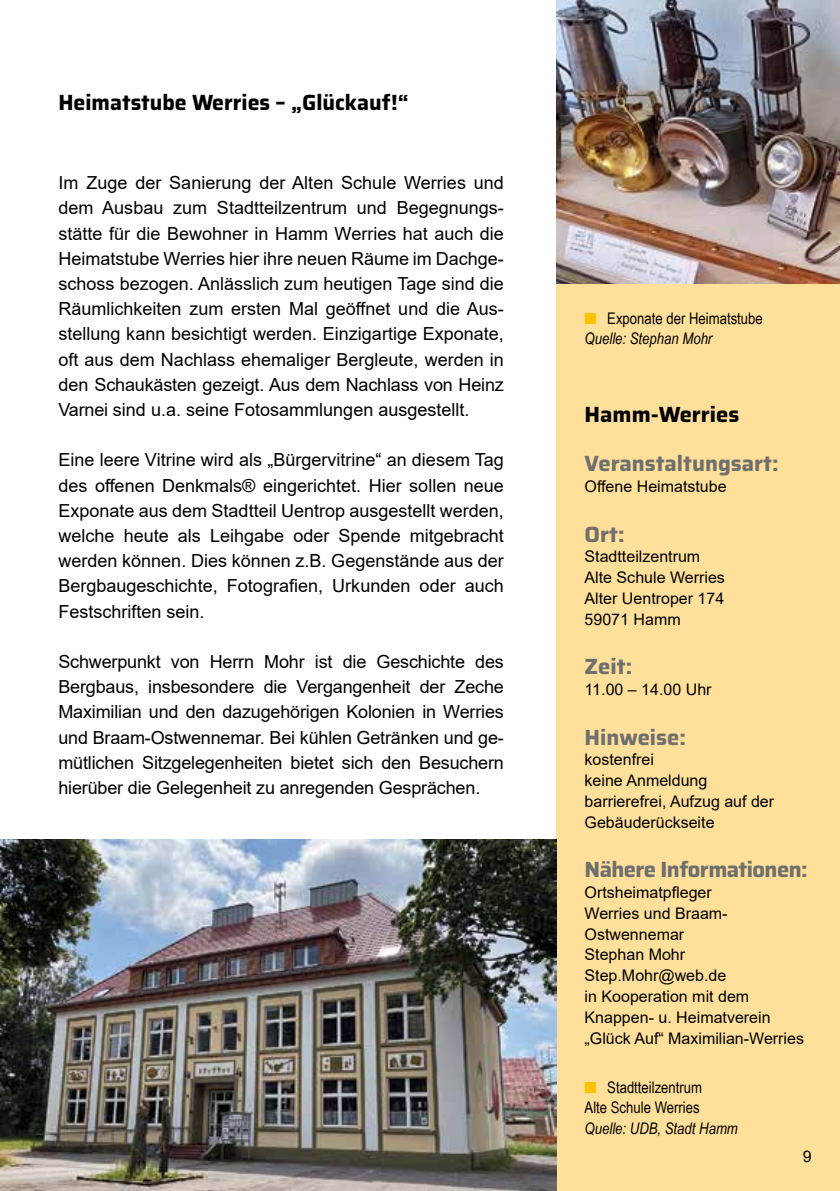
<style>
.page{position:relative;width:840px;height:1191px;background:#fff}
.page>*{position:absolute;margin:0;border:0;box-sizing:border-box;transform-origin:0 0}
.t1{font:700 22px "Saira";color:#000}
.t2{font:700 22px "Saira";color:#6f6f6e}
.t3{font:700 22px "Saira";letter-spacing:-.025em;color:#6f6f6e}
.t4{font:18px/25.2px "Arial";color:#000;text-align:justify}
.t5{font:16px/20.8px "Arial";color:#000}
.t6{font:16px/20.8px "Arial Narrow";color:#000}
.t7{font:italic 16px "Arial Narrow";color:#000}
.s1{color:#fdc200}
.s2{font-style:italic}
</style>
<div class="page">
<div style="left:556px;top:0;width:283px;height:1191px;background:#ffe09b"></div>
<img style="left:556px;top:0;width:283px;height:283px">
<img style="left:1px;top:839px;width:555px;height:352px">
<p class="t1" style="left:58px;top:85px;width:351px">Heimatstube Werries – „Glückauf!“</p>
<p class="t4" style="left:58px;top:170px;width:447px">Im Zuge der Sanierung der Alten Schule Werries und dem Ausbau zum Stadtteilzentrum und Begegnungs&shy;stätte für die Bewohner in Hamm Werries hat auch die Heimatstube Werries hier ihre neuen Räume im Dachge&shy;schoss bezogen. Anlässlich zum heutigen Tage sind die Räumlichkeiten zum ersten Mal geöffnet und die Aus&shy;stellung kann besichtigt werden. Einzigartige Exponate, oft aus dem Nachlass ehemaliger Bergleute, werden in den Schaukästen gezeigt. Aus dem Nachlass von Heinz Varnei sind u.a. seine Fotosammlungen ausgestellt.</p>
<p class="t4" style="left:58px;top:447px;width:447px">Eine leere Vitrine wird als „Bürgervitrine“ an diesem Tag des offenen Denkmals® eingerichtet. Hier sollen neue Exponate aus dem Stadtteil Uentrop ausgestellt werden, welche heute als Leihgabe oder Spende mitgebracht werden können. Dies können z.B. Gegenstände aus der Bergbaugeschichte, Fotografien, Urkunden oder auch Festschriften sein.</p>
<p class="t4" style="left:58px;top:649px;width:446px">Schwerpunkt von Herrn Mohr ist die Geschichte des Bergbaus, insbesondere die Vergangenheit der Zeche Maximilian und den dazugehörigen Kolonien in Werries und Braam-Ostwennemar. Bei kühlen Getränken und ge&shy;mütlichen Sitzgelegenheiten bietet sich den Besuchern hierüber die Gelegenheit zu anregenden Gesprächen.</p>
<p class="t6" style="left:584px;top:307px;width:180px"><span class="s1">■</span> Exponate der Heimatstube<br><span class="s2">Quelle: Stephan Mohr</span></p>
<p class="t1" style="left:584px;top:397px;width:156px">Hamm-Werries</p>
<p class="t2" style="left:584px;top:446px;width:195px">Veranstaltungsart:</p>
<p class="t5" style="left:584px;top:476px;width:143px">Offene Heimatstube</p>
<p class="t2" style="left:584px;top:517px;width:42px">Ort:</p>
<p class="t5" style="left:584px;top:546px;width:142px">Stadtteilzentrum<br>Alte Schule Werries<br>Alter Uentroper 174<br>59071 Hamm</p>
<p class="t2" style="left:584px;top:649px;width:49px">Zeit:</p>
<p class="t5" style="left:584px;top:679px;width:128px">11.00 – 14.00 Uhr</p>
<p class="t2" style="left:584px;top:719px;width:103px">Hinweise:</p>
<p class="t5" style="left:584px;top:749px;width:191px">kostenfrei<br>keine Anmeldung barrierefrei, Aufzug auf der<br>Gebäuderückseite</p>
<p class="t3" style="left:584px;top:852px;width:224px">Nähere Informationen:</p>
<p class="t5" style="left:584px;top:882px;width:221px">Ortsheimatpfleger<br>Werries und Braam-<br>Ostwennemar<br>Stephan Mohr<br>Step.Mohr@web.de<br>in Kooperation mit dem<br>Knappen- u. Heimatverein „Glück Auf“ Maximilian-Werries</p>
<p class="t6" style="left:584px;top:1076px;width:119px"><span class="s1">■</span> Stadtteilzentrum<br>Alte Schule Werries</p>
<p class="t7" style="left:584px;top:1117px;width:155px">Quelle: UDB, Stadt Hamm</p>
<p class="t5" style="left:802px;top:1145px;width:10px">9</p>
</div>
